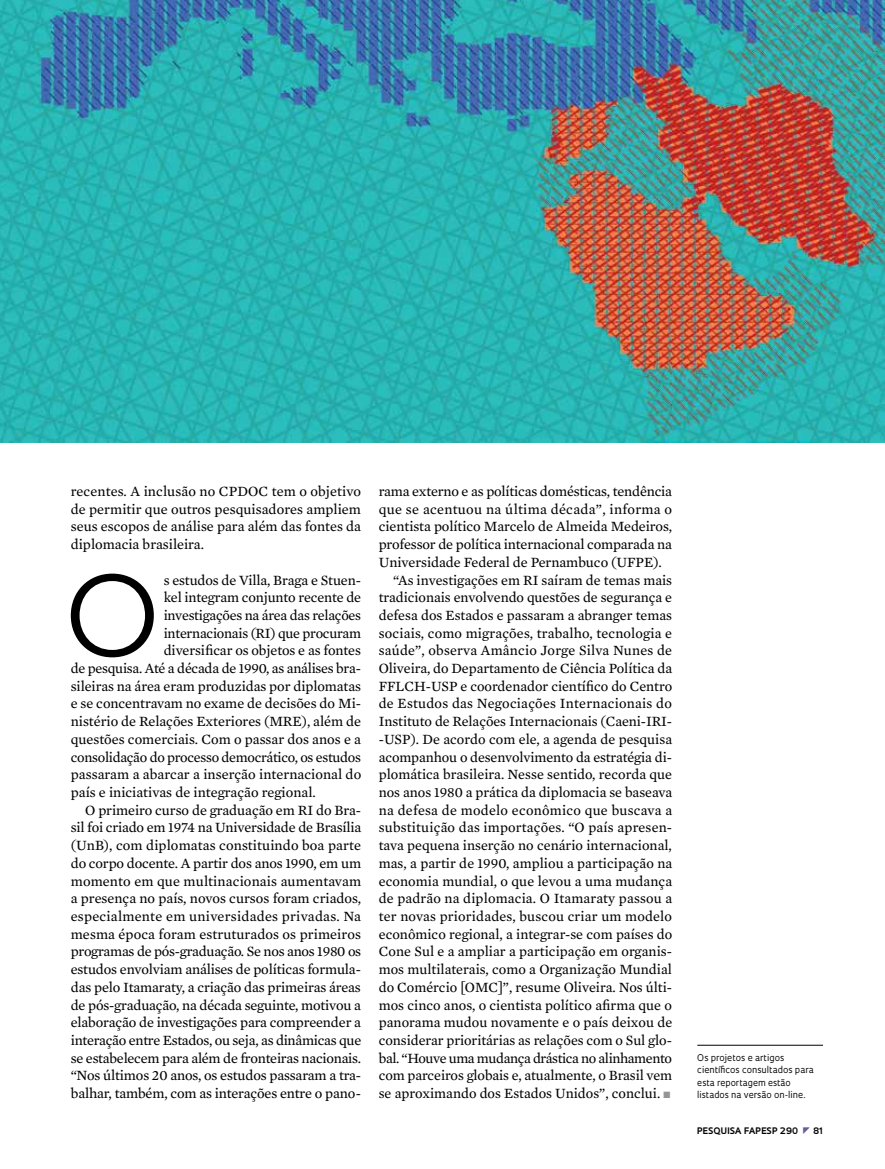
<style>
.page{position:relative;width:885px;height:1169px;background:#fff}
.page>*{position:absolute;margin:0;border:0;box-sizing:border-box;transform-origin:0 0}
.t1{font:112.5px "Avenir";color:#000}
.t2{font:14.4px/17.7px "Mercury Text G2";letter-spacing:-.005em;color:#000;text-align:justify}
.t3{font:14.4px "Mercury Text G2";letter-spacing:.015em;color:#000}
.t4{font:14.4px "Mercury Text G2";letter-spacing:.02em;color:#000}
.t5{font:14.4px "Mercury Text G2";letter-spacing:-.025em;color:#000}
.t6{font:9px/12.5px "Oculum";color:#000}
.t7{font:700 8.7px "Oculum";letter-spacing:.015em;color:#000}
.s1{color:#939598}
</style>
<div class="page">
<hr style="left:697px;top:1045px;width:126px;height:1px;background:#000">
<img style="left:0;top:0;width:885px;height:443px">
<p class="t2" style="left:71px;top:481px;width:292px">recentes. A inclusão no CPDOC tem o objetivo de permitir que outros pesquisadores ampliem seus escopos de análise para além das fontes da diplomacia brasileira.</p>
<h1 class="t1" style="left:65px;top:552px;width:95px">O</h1>
<p class="t2" style="left:164px;top:570px;width:199px">s estudos de Villa, Braga e Stuen-</p>
<p class="t2" style="left:164px;top:588px;width:199px">kel integram conjunto recente de</p>
<p class="t2" style="left:164px;top:605px;width:199px">investigações na área das relações</p>
<p class="t2" style="left:164px;top:623px;width:199px">internacionais (RI) que procuram</p>
<p class="t2" style="left:164px;top:641px;width:199px">diversificar os objetos e as fontes</p>
<p class="t2" style="left:71px;top:658px;width:292px">de pesquisa. Até a década de 1990, as análises bra-</p>
<p class="t2" style="left:71px;top:676px;width:292px">sileiras na área eram produzidas por diplomatas</p>
<p class="t2" style="left:71px;top:694px;width:292px">e se concentravam no exame de decisões do Mi-</p>
<p class="t2" style="left:71px;top:711px;width:292px">nistério de Relações Exteriores (MRE), além de</p>
<p class="t2" style="left:71px;top:729px;width:292px">questões comerciais. Com o passar dos anos e a</p>
<p class="t2" style="left:71px;top:747px;width:292px">consolidação do processo democrático, os estudos</p>
<p class="t2" style="left:71px;top:765px;width:292px">passaram a abarcar a inserção internacional do</p>
<p class="t2" style="left:71px;top:782px;width:247px">país e iniciativas de integração regional.</p>
<p class="t2" style="left:85px;top:800px;width:277px">O primeiro curso de graduação em RI do Bra-</p>
<p class="t2" style="left:71px;top:818px;width:292px">sil foi criado em 1974 na Universidade de Brasília</p>
<p class="t2" style="left:71px;top:835px;width:292px">(UnB), com diplomatas constituindo boa parte</p>
<p class="t2" style="left:71px;top:853px;width:292px">do corpo docente. A partir dos anos 1990, em um</p>
<p class="t2" style="left:71px;top:871px;width:292px">momento em que multinacionais aumentavam</p>
<p class="t2" style="left:71px;top:889px;width:292px">a presença no país, novos cursos foram criados,</p>
<p class="t3" style="left:71px;top:905px;width:292px">especialmente em universidades privadas. Na</p>
<p class="t2" style="left:71px;top:924px;width:292px">mesma época foram estruturados os primeiros</p>
<p class="t2" style="left:71px;top:942px;width:292px">programas de pós-graduação. Se nos anos 1980 os</p>
<p class="t2" style="left:71px;top:959px;width:292px">estudos envolviam análises de políticas formula-</p>
<p class="t2" style="left:71px;top:977px;width:292px">das pelo Itamaraty, a criação das primeiras áreas</p>
<p class="t2" style="left:71px;top:995px;width:292px">de pós-graduação, na década seguinte, motivou a</p>
<p class="t2" style="left:71px;top:1012px;width:292px">elaboração de investigações para compreender a</p>
<p class="t2" style="left:71px;top:1030px;width:292px">interação entre Estados, ou seja, as dinâmicas que</p>
<p class="t2" style="left:71px;top:1048px;width:292px">se estabelecem para além de fronteiras nacionais.</p>
<p class="t2" style="left:71px;top:1066px;width:292px">“Nos últimos 20 anos, os estudos passaram a tra-</p>
<p class="t2" style="left:71px;top:1083px;width:292px">balhar, também, com as interações entre o pano-</p>
<p class="t2" style="left:379px;top:481px;width:295px">rama externo e as políticas domésticas, tendência</p>
<p class="t4" style="left:379px;top:498px;width:295px">que se acentuou na última década”, informa o</p>
<p class="t2" style="left:379px;top:517px;width:295px">cientista político Marcelo de Almeida Medeiros,</p>
<p class="t2" style="left:379px;top:534px;width:295px">professor de política internacional comparada na</p>
<p class="t2" style="left:379px;top:552px;width:285px">Universidade Federal de Pernambuco (UFPE).</p>
<p class="t2" style="left:393px;top:570px;width:280px">“As investigações em RI saíram de temas mais</p>
<p class="t2" style="left:379px;top:588px;width:295px">tradicionais envolvendo questões de segurança e</p>
<p class="t2" style="left:379px;top:605px;width:295px">defesa dos Estados e passaram a abranger temas</p>
<p class="t3" style="left:379px;top:622px;width:295px">sociais, como migrações, trabalho, tecnologia e</p>
<p class="t3" style="left:379px;top:640px;width:295px">saúde”, observa Amâncio Jorge Silva Nunes de</p>
<p class="t2" style="left:379px;top:658px;width:295px">Oliveira, do Departamento de Ciência Política da</p>
<p class="t2" style="left:379px;top:676px;width:295px">FFLCH-USP e coordenador científico do Centro</p>
<p class="t3" style="left:379px;top:693px;width:295px">de Estudos das Negociações Internacionais do</p>
<p class="t2" style="left:379px;top:711px;width:295px">Instituto de Relações Internacionais (Caeni-IRI-</p>
<p class="t2" style="left:379px;top:729px;width:295px">-USP). De acordo com ele, a agenda de pesquisa</p>
<p class="t2" style="left:379px;top:747px;width:295px">acompanhou o desenvolvimento da estratégia di-</p>
<p class="t2" style="left:379px;top:765px;width:295px">plomática brasileira. Nesse sentido, recorda que</p>
<p class="t2" style="left:379px;top:782px;width:295px">nos anos 1980 a prática da diplomacia se baseava</p>
<p class="t4" style="left:379px;top:799px;width:295px">na defesa de modelo econômico que buscava a</p>
<p class="t3" style="left:379px;top:817px;width:295px">substituição das importações. “O país apresen-</p>
<p class="t2" style="left:379px;top:835px;width:295px">tava pequena inserção no cenário internacional,</p>
<p class="t2" style="left:379px;top:853px;width:295px">mas, a partir de 1990, ampliou a participação na</p>
<p class="t2" style="left:379px;top:871px;width:295px">economia mundial, o que levou a uma mudança</p>
<p class="t2" style="left:379px;top:889px;width:295px">de padrão na diplomacia. O Itamaraty passou a</p>
<p class="t3" style="left:379px;top:905px;width:295px">ter novas prioridades, buscou criar um modelo</p>
<p class="t2" style="left:379px;top:924px;width:295px">econômico regional, a integrar-se com países do</p>
<p class="t2" style="left:379px;top:942px;width:295px">Cone Sul e a ampliar a participação em organis-</p>
<p class="t2" style="left:379px;top:959px;width:295px">mos multilaterais, como a Organização Mundial</p>
<p class="t2" style="left:379px;top:977px;width:295px">do Comércio [OMC]”, resume Oliveira. Nos últi-</p>
<p class="t2" style="left:379px;top:995px;width:295px">mos cinco anos, o cientista político afirma que o</p>
<p class="t2" style="left:379px;top:1012px;width:295px">panorama mudou novamente e o país deixou de</p>
<p class="t2" style="left:379px;top:1030px;width:295px">considerar prioritárias as relações com o Sul glo-</p>
<p class="t5" style="left:379px;top:1047px;width:295px">bal. “Houve uma mudança drástica no alinhamento</p>
<p class="t2" style="left:379px;top:1066px;width:295px">com parceiros globais e, atualmente, o Brasil vem</p>
<p class="t2" style="left:379px;top:1083px;width:293px">se aproximando dos Estados Unidos”, conclui. <span class="s1">■</span></p>
<p class="t6" style="left:697px;top:1051px;width:118px">Os projetos e artigos científicos consultados para esta reportagem estão listados na versão on-line.</p>
<p class="t7" style="left:697px;top:1124px;width:103px">PESQUISA FAPESP 290</p>
<p class="t7" style="left:813px;top:1124px;width:12px">81</p>
</div>
